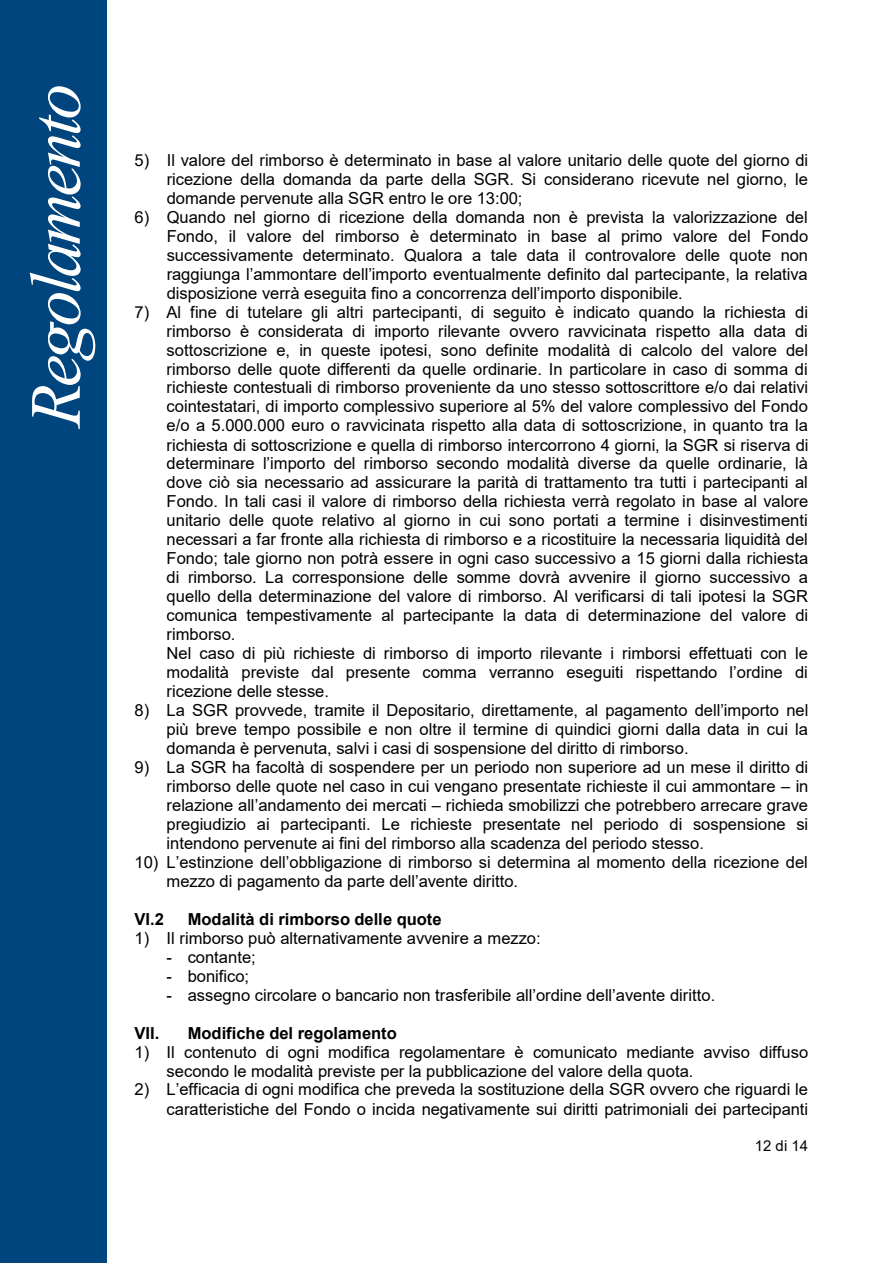
<style>
.page{position:relative;width:893px;height:1263px;background:#fff}
.page>*{position:absolute;margin:0;border:0;box-sizing:border-box;transform-origin:0 0}
.t1{font:italic 72px "Times New Roman";letter-spacing:-.05em;color:#fff}
.t2{font:16.5px/18.9px "Arial";color:#000;text-align:justify}
.t3{font:700 16.5px "Arial";color:#000}
.t4{font:15px "Arial";color:#000}
</style>
<div class="page">
<div style="left:0;top:0;width:106px;height:1263px;background:#00457d"></div>
<h1 class="t1" style="left:6px;top:428px;width:345px;rotate:-90deg">Regolamento</h1>
<p class="t2" style="left:167px;top:150px;width:643px;text-indent:-32px">5) Il valore del rimborso è determinato in base al valore unitario delle quote del giorno di ricezione della domanda da parte della SGR. Si considerano ricevute nel giorno, le domande pervenute alla SGR entro le ore 13:00;</p>
<p class="t2" style="left:167px;top:207px;width:643px;text-indent:-32px">6) Quando nel giorno di ricezione della domanda non è prevista la valorizzazione del Fondo, il valore del rimborso è determinato in base al primo valore del Fondo successivamente determinato. Qualora a tale data il controvalore delle quote non raggiunga l’ammontare dell’importo eventualmente definito dal partecipante, la relativa disposizione verrà eseguita fino a concorrenza dell’importo disponibile.</p>
<p class="t2" style="left:167px;top:302px;width:643px;text-align:left;text-indent:-32px">7) Al fine di tutelare gli altri partecipanti, di seguito è indicato quando la richiesta di rimborso è considerata di importo rilevante ovvero ravvicinata rispetto alla data di sottoscrizione e, in queste ipotesi, sono definite modalità di calcolo del valore del rimborso delle quote differenti da quelle ordinarie. In particolare in caso di somma di richieste contestuali di rimborso proveniente da uno stesso sottoscrittore e/o dai relativi cointestatari, di importo complessivo superiore al 5% del valore complessivo del Fondo e/o a 5.000.000 euro o ravvicinata rispetto alla data di sottoscrizione, in quanto tra la richiesta di sottoscrizione e quella di rimborso intercorrono 4 giorni, la SGR si riserva di determinare l’importo del rimborso secondo modalità diverse da quelle ordinarie, là dove ciò sia necessario ad assicurare la parità di trattamento tra tutti i partecipanti al Fondo. In tali casi il valore di rimborso della richiesta verrà regolato in base al valore unitario delle quote relativo al giorno in cui sono portati a termine i disinvestimenti necessari a far fronte alla richiesta di rimborso e a ricostituire la necessaria liquidità del Fondo; tale giorno non potrà essere in ogni caso successivo a 15 giorni dalla richiesta di rimborso. La corresponsione delle somme dovrà avvenire il giorno successivo a quello della determinazione del valore di rimborso. Al verificarsi di tali ipotesi la SGR comunica tempestivamente al partecipante la data di determinazione del valore di rimborso.<br>Nel caso di più richieste di rimborso di importo rilevante i rimborsi effettuati con le modalità previste dal presente comma verranno eseguiti rispettando l’ordine di ricezione delle stesse.</p>
<p class="t2" style="left:167px;top:701px;width:643px;text-indent:-32px">8) La SGR provvede, tramite il Depositario, direttamente, al pagamento dell’importo nel più breve tempo possibile e non oltre il termine di quindici giorni dalla data in cui la domanda è pervenuta, salvi i casi di sospensione del diritto di rimborso.</p>
<p class="t2" style="left:167px;top:758px;width:643px;text-indent:-32px">9) La SGR ha facoltà di sospendere per un periodo non superiore ad un mese il diritto di rimborso delle quote nel caso in cui vengano presentate richieste il cui ammontare – in relazione all’andamento dei mercati – richieda smobilizzi che potrebbero arrecare grave pregiudizio ai partecipanti. Le richieste presentate nel periodo di sospensione si intendono pervenute ai fini del rimborso alla scadenza del periodo stesso.</p>
<p class="t2" style="left:167px;top:852px;width:643px;text-indent:-32px">10) L’estinzione dell’obbligazione di rimborso si determina al momento della ricezione del mezzo di pagamento da parte dell’avente diritto.</p>
<p class="t3" style="left:135px;top:908px;width:31px">VI.2</p>
<p class="t3" style="left:188px;top:908px;width:256px">Modalità di rimborso delle quote</p>
<p class="t2" style="left:135px;top:928px;width:408px">1) Il rimborso può alternativamente avvenire a mezzo:</p>
<p class="t2" style="left:167px;top:947px;width:91px">- contante;</p>
<p class="t2" style="left:167px;top:966px;width:84px">- bonifico;</p>
<p class="t2" style="left:167px;top:985px;width:550px">- assegno circolare o bancario non trasferibile all’ordine dell’avente diritto.</p>
<p class="t3" style="left:135px;top:1022px;width:26px">VII.</p>
<p class="t3" style="left:188px;top:1022px;width:211px">Modifiche del regolamento</p>
<p class="t2" style="left:167px;top:1042px;width:643px;text-indent:-32px">1) Il contenuto di ogni modifica regolamentare è comunicato mediante avviso diffuso secondo le modalità previste per la pubblicazione del valore della quota.</p>
<p class="t2" style="left:135px;top:1080px;width:675px;text-align:right">2) L’efficacia di ogni modifica che preveda la sostituzione della SGR ovvero che riguardi le caratteristiche del Fondo o incida negativamente sui diritti patrimoniali dei partecipanti</p>
<p class="t4" style="left:755px;top:1135px;width:55px">12 di 14</p>
</div>
